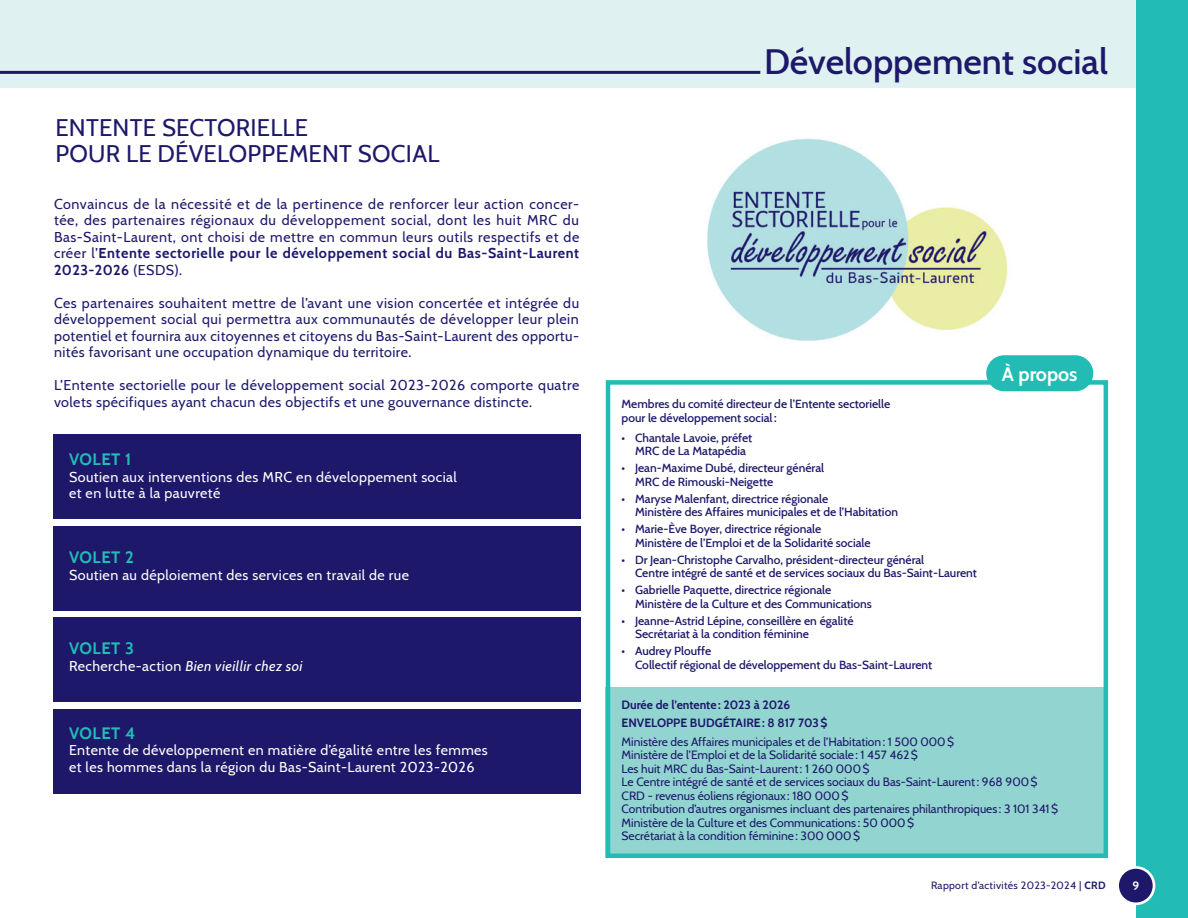
<style>
.page{position:relative;width:1188px;height:918px;background:#fff}
.page>*{position:absolute;margin:0;border:0;box-sizing:border-box;transform-origin:0 0}
.t1{font:500 36px "Cabin";color:#1d186a}
.t2{font:24px/25.5px "Cabin";letter-spacing:.01em;color:#1d186a}
.t3{font:700 19.5px "Cabin";color:#fff}
.t4{font:700 16.5px "Cabin";letter-spacing:.03em;color:#22bcb5}
.t5{font:14.25px/16.5px "Cabin";letter-spacing:.03em;color:#1d186a;text-align:justify}
.t6{font:14.25px/16.5px "Cabin";letter-spacing:.03em;color:#fff}
.t7{font:italic 14.25px "Cabin";letter-spacing:.03em;color:#fff}
.t8{font:500 12px/13.5px "Cabin";color:#1d186a}
.t9{font:12px/13.5px "Cabin";color:#1d186a}
.t10{font:700 12px/18.1px "Cabin";color:#1d186a}
.t11{font:700 12px "Cabin";color:#fff}
.t12{font:10.5px "Cabin";letter-spacing:.03em;color:#1d186a}
.s1{font-weight:700}
.s2{font-style:normal}
</style>
<div class="page">
<div style="left:0;top:0;width:1156px;height:87px;background:#dff1f0"></div>
<hr style="left:0;top:71px;width:760px;height:3px;background:#1d186a">
<div style="left:53px;top:434px;width:527px;height:85px;background:#1d186a"></div>
<div style="left:53px;top:526px;width:527px;height:85px;background:#1d186a"></div>
<div style="left:53px;top:617px;width:527px;height:85px;background:#1d186a"></div>
<div style="left:53px;top:709px;width:527px;height:84px;background:#1d186a"></div>
<img style="left:707px;top:138px;width:301px;height:203px">
<div style="left:606px;top:687px;width:500px;height:171px;background:#92d4d0"></div>
<div style="left:606px;top:380px;width:502px;height:478px;border:4px solid #22bcb5"></div>
<div style="left:1136px;top:0;width:52px;height:918px;background:#22bcb5"></div>
<div style="left:1118px;top:867px;width:36px;height:37px;background:#1d186a;border-radius:50%"></div>
<div style="left:1116px;top:866px;width:39px;height:39px;border:3px solid #fff;border-radius:50%"></div>
<div style="left:986px;top:355px;width:107px;height:36px;background:#22bcb5;border-radius:18px"></div>
<h2 class="t2" style="left:55px;top:114px;width:385px">ENTENTE SECTORIELLE<br>POUR LE DÉVELOPPEMENT SOCIAL</h2>
<p class="t5" style="left:54px;top:195px;width:527px">Convaincus de la nécessité et de la pertinence de renforcer leur action concer&shy;tée, des partenaires régionaux du développement social, dont les huit MRC du Bas-Saint-Laurent, ont choisi de mettre en commun leurs outils respectifs et de créer l’<span class="s1">Entente sectorielle pour le développement social du Bas-Saint-Laurent 2023-2026</span> (ESDS).</p>
<p class="t5" style="left:54px;top:294px;width:527px">Ces partenaires souhaitent mettre de l’avant une vision concertée et intégrée du développement social qui permettra aux communautés de développer leur plein potentiel et fournira aux citoyennes et citoyens du Bas-Saint-Laurent des opportu&shy;nités favorisant une occupation dynamique du territoire.</p>
<p class="t5" style="left:54px;top:376px;width:527px">L’Entente sectorielle pour le développement social 2023-2026 comporte quatre volets spécifiques ayant chacun des objectifs et une gouvernance distincte.</p>
<p class="t4" style="left:69px;top:447px;width:64px">VOLET 1</p>
<p class="t6" style="left:69px;top:468px;width:389px">Soutien aux interventions des MRC en développement social et en lutte à la pauvreté</p>
<p class="t4" style="left:69px;top:544px;width:66px">VOLET 2</p>
<p class="t6" style="left:69px;top:566px;width:342px">Soutien au déploiement des services en travail de rue</p>
<p class="t4" style="left:69px;top:635px;width:66px">VOLET 3</p>
<p class="t7" style="left:69px;top:654px;width:235px"><span class="s2">Recherche-action</span> Bien vieillir chez soi</p>
<p class="t4" style="left:69px;top:720px;width:68px">VOLET 4</p>
<p class="t6" style="left:69px;top:741px;width:420px">Entente de développement en matière d’égalité entre les femmes et les hommes dans la région du Bas-Saint-Laurent 2023-2026</p>
<h1 class="t1" style="left:764px;top:33px;width:345px">Développement social</h1>
<h3 class="t3" style="left:1002px;top:358px;width:77px">À propos</h3>
<p class="t8" style="left:622px;top:396px;width:270px">Membres du comité directeur de l’Entente sectorielle pour le développement social :</p>
<p class="t8" style="left:635px;top:430px;width:119px;text-indent:-14px">• Chantale Lavoie, préfet<br>MRC de La Matapédia</p>
<p class="t8" style="left:635px;top:461px;width:191px;text-indent:-14px">• Jean-Maxime Dubé, directeur général<br>MRC de Rimouski-Neigette</p>
<p class="t8" style="left:635px;top:491px;width:264px;text-indent:-14px">• Maryse Malenfant, directrice régionale<br>Ministère des Affaires municipales et de l’Habitation</p>
<p class="t8" style="left:635px;top:522px;width:237px;text-indent:-14px">• Marie-Ève Boyer, directrice régionale<br>Ministère de l’Emploi et de la Solidarité sociale</p>
<p class="t8" style="left:635px;top:552px;width:343px;text-indent:-14px">• Dr Jean-Christophe Carvalho, président-directeur général<br>Centre intégré de santé et de services sociaux du Bas-Saint-Laurent</p>
<p class="t8" style="left:635px;top:583px;width:238px;text-indent:-14px">• Gabrielle Paquette, directrice régionale<br>Ministère de la Culture et des Communications</p>
<p class="t8" style="left:635px;top:613px;width:220px;text-indent:-14px">• Jeanne-Astrid Lépine, conseillère en égalité<br>Secrétariat à la condition féminine</p>
<p class="t8" style="left:635px;top:644px;width:299px;text-indent:-14px">• Audrey Plouffe<br>Collectif régional de développement du Bas-Saint-Laurent</p>
<p class="t10" style="left:622px;top:695px;width:207px">Durée de l’entente: 2023 à 2026<br>ENVELOPPE BUDGÉTAIRE: 8 817 703$</p>
<p class="t9" style="left:622px;top:734px;width:438px">Ministère des Affaires municipales et de l’Habitation: 1 500 000$<br>Ministère de l’Emploi et de la Solidarité sociale: 1 457 462$<br>Les huit MRC du Bas-Saint-Laurent: 1 260 000$<br>Le Centre intégré de santé et de services sociaux du Bas-Saint-Laurent: 968 900$ CRD - revenus éoliens régionaux : 180 000$<br>Contribution d’autres organismes incluant des partenaires philanthropiques : 3 101 341$ Ministère de la Culture et des Communications : 50 000$<br>Secrétariat à la condition féminine: 300 000$</p>
<p class="t12" style="left:931px;top:877px;width:176px">Rapport d’activités 2023-2024 | <span class="s1">CRD</span></p>
<p class="t11" style="left:1132px;top:876px;width:8px">93</p>
</div>
